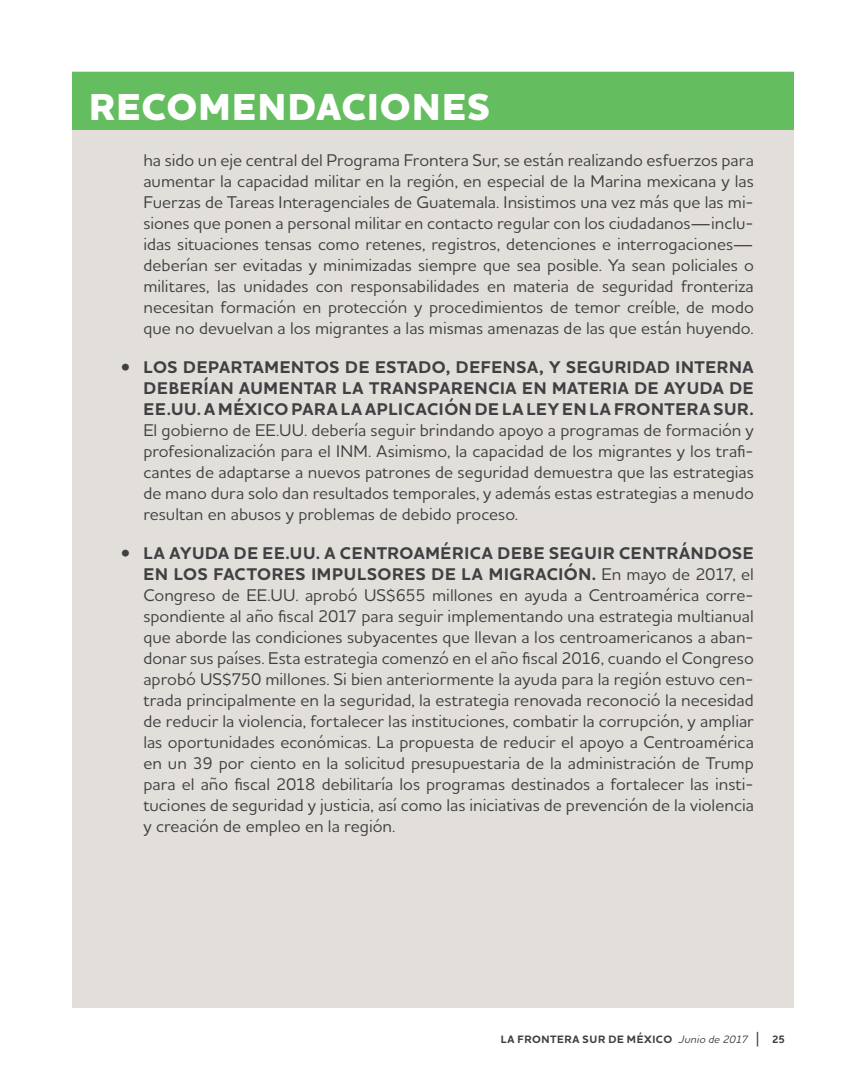
<style>
.page{position:relative;width:866px;height:1080px;background:#fff}
.page>*{position:absolute;margin:0;border:0;box-sizing:border-box;transform-origin:0 0}
.t1{font:800 38.25px "Houschka Alt Pro";letter-spacing:.03em;color:#fff}
.t2{font:500 17.25px/21px "Houschka Alt Pro";color:#404042;text-align:justify}
.t3{font:700 17.25px/21px "Houschka Alt Pro";letter-spacing:.035em;color:#404042;text-align:justify}
.t4{font:700 10.95px "Houschka Alt Pro";letter-spacing:.05em;color:#404042}
.s1{font-weight:500}
.s2{font-weight:700}
.s3{font-weight:500;font-style:italic}
.s4{font-weight:500;font-size:16.35px}
</style>
<div class="page">
<div style="left:72px;top:72px;width:721px;height:936px;background:#e2dfdb"></div>
<div style="left:72px;top:72px;width:721px;height:57px;background:#64bd5f"></div>
<h1 class="t1" style="left:89px;top:83px;width:402px">RECOMENDACIONES</h1>
<p class="t2" style="left:143px;top:149px;width:612px">ha sido un eje central del Programa Frontera Sur, se están realizando esfuerzos para aumentar la capacidad militar en la región, en especial de la Marina mexicana y las Fuerzas de Tareas Interagenciales de Guatemala. Insistimos una vez más que las mi&shy;siones que ponen a personal militar en contacto regular con los ciudadanos—inclu&shy;idas situaciones tensas como retenes, registros, detenciones e interrogaciones— deberían ser evitadas y minimizadas siempre que sea posible. Ya sean policiales o militares, las unidades con responsabilidades en materia de seguridad fronteriza necesitan formación en protección y procedimientos de temor creíble, de modo que no devuelvan a los migrantes a las mismas amenazas de las que están huyendo.</p>
<p class="t3" style="left:144px;top:356px;width:611px;text-indent:-22px"><span class="s1">•</span> LOS DEPARTAMENTOS DE ESTADO, DEFENSA, Y SEGURIDAD INTERNA DEBERÍAN AUMENTAR LA TRANSPARENCIA EN MATERIA DE AYUDA DE EE.UU. A MÉXICO PARA LA APLICACIÓN DE LA LEY EN LA FRONTERA SUR.</p>
<p class="t2" style="left:143px;top:419px;width:611px">El gobierno de EE.UU. debería seguir brindando apoyo a programas de formación y profesionalización para el INM. Asimismo, la capacidad de los migrantes y los trafi&shy;cantes de adaptarse a nuevos patrones de seguridad demuestra que las estrategias de mano dura solo dan resultados temporales, y además estas estrategias a menudo resultan en abusos y problemas de debido proceso.</p>
<p class="t2" style="left:143px;top:542px;width:612px;text-indent:-22px">• <span class="s2">LA AYUDA DE EE.UU. A CENTROAMÉRICA DEBE SEGUIR CENTRÁNDOSE EN LOS FACTORES IMPULSORES DE LA MIGRACIÓN.</span> En mayo de 2017, el Congreso de EE.UU. aprobó US$655 millones en ayuda a Centroamérica corre&shy;spondiente al año fiscal 2017 para seguir implementando una estrategia multianual que aborde las condiciones subyacentes que llevan a los centroamericanos a aban&shy;donar sus países. Esta estrategia comenzó en el año fiscal 2016, cuando el Congreso aprobó US$750 millones. Si bien anteriormente la ayuda para la región estuvo cen&shy;trada principalmente en la seguridad, la estrategia renovada reconoció la necesidad de reducir la violencia, fortalecer las instituciones, combatir la corrupción, y ampliar las oportunidades económicas. La propuesta de reducir el apoyo a Centroamérica en un 39 por ciento en la solicitud presupuestaria de la administración de Trump para el año fiscal 2018 debilitaría los programas destinados a fortalecer las insti&shy;tuciones de seguridad y justicia, así como las iniciativas de prevención de la violencia y creación de empleo en la región.</p>
<p class="t4" style="left:500px;top:1033px;width:286px">LA FRONTERA SUR DE MÉXICO <span class="s3">Junio de 2017</span> <span class="s4">|</span> 25</p>
</div>
